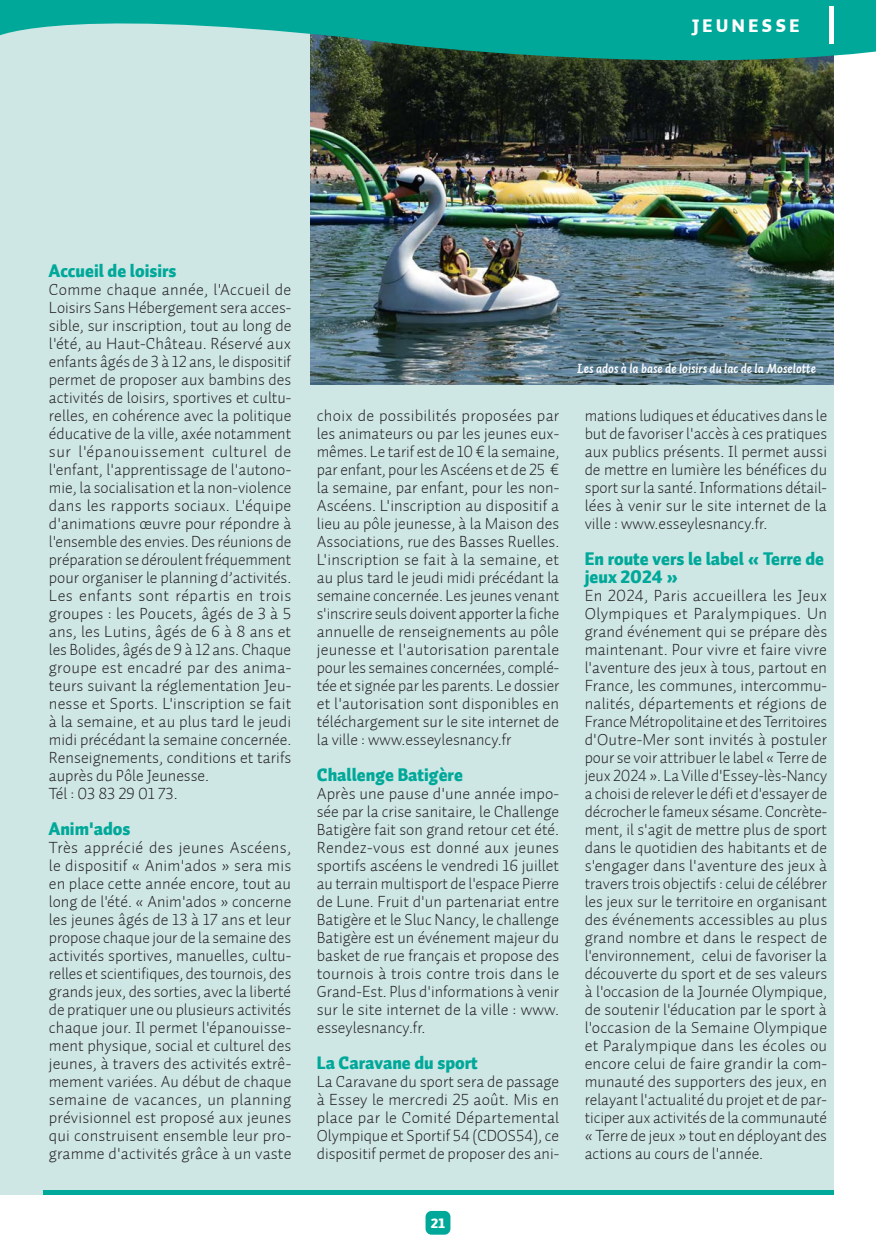
<style>
.page{position:relative;width:876px;height:1246px;background:#fff}
.page>*{position:absolute;margin:0;border:0;box-sizing:border-box;transform-origin:0 0}
.t1{font:18px/18px "Auto 2 Black LF";color:#00a899}
.t2{font:18px "Auto 2 Black LF";letter-spacing:.2em;color:#fff}
.t3{font:16.5px/18px "Auto 2 Light LF";color:#231f20;text-align:justify}
.t4{font:13.5px "Auto 2 Bold Italic LF";color:#fff;scale:.9 1}
.t5{font:13.5px "Auto 2 Black LF";color:#fff}
</style>
<div class="page">
<div style="left:0;top:6px;width:833px;height:1189px;background:#cee7e5"></div>
<img style="left:310px;top:75px;width:523px;height:310px">
<div style="left:425px;top:1211px;width:25px;height:24px;background:#00a899;border-radius:6px"></div>
<svg style="left:0;top:0;width:876px;height:75px;fill:#00a899"></svg>
<div style="left:43px;top:1190px;width:790px;height:5px;background:#00a899"></div>
<hr style="left:829px;top:6px;width:4px;height:37px;background:#fff">
<p class="t2" style="left:692px;top:14px;width:109px">JEUNESSE</p>
<p class="t1" style="left:49px;top:262px;width:129px">Accueil de loisirs</p>
<p class="t3" style="left:49px;top:280px;width:244px;text-align:left">Comme chaque année, l'Accueil de Loisirs Sans Hébergement sera acces&shy;sible, sur inscription, tout au long de l'été, au Haut-Château. Réservé aux enfants âgés de 3 à 12 ans, le dispositif permet de proposer aux bambins des activités de loisirs, sportives et cultu&shy;relles, en cohérence avec la politique éducative de la ville, axée notamment sur l'épanouissement culturel de l'enfant, l'apprentissage de l'autono&shy;mie, la socialisation et la non-violence dans les rapports sociaux. L'équipe d'animations œuvre pour répondre à l'ensemble des envies. Des réunions de préparation se déroulent fréquemment pour organiser le planning d’activités.<br>Les enfants sont répartis en trois groupes : les Poucets, âgés de 3 à 5 ans, les Lutins, âgés de 6 à 8 ans et les Bolides, âgés de 9 à 12 ans. Chaque groupe est encadré par des anima&shy;teurs suivant la réglementation Jeu&shy;nesse et Sports. L'inscription se fait à la semaine, et au plus tard le jeudi midi précédant la semaine concernée.<br>Renseignements, conditions et tarifs auprès du Pôle Jeunesse.<br>Tél : 03 83 29 01 73.</p>
<p class="t1" style="left:49px;top:820px;width:83px">Anim'ados</p>
<p class="t3" style="left:49px;top:838px;width:244px">Très apprécié des jeunes Ascéens, le dispositif « Anim'ados » sera mis en place cette année encore, tout au long de l'été. « Anim'ados » concerne les jeunes âgés de 13 à 17 ans et leur propose chaque jour de la semaine des activités sportives, manuelles, cultu&shy;relles et scientifiques, des tournois, des grands jeux, des sorties, avec la liberté de pratiquer une ou plusieurs activités chaque jour. Il permet l'épanouisse&shy;ment physique, social et culturel des jeunes, à travers des activités extrê&shy;mement variées. Au début de chaque semaine de vacances, un planning prévisionnel est proposé aux jeunes qui construisent ensemble leur pro&shy;gramme d'activités grâce à un vaste</p>
<p class="t3" style="left:317px;top:406px;width:244px">choix de possibilités proposées par les animateurs ou par les jeunes eux&shy;mêmes. Le tarif est de 10 € la semaine, par enfant, pour les Ascéens et de 25 € la semaine, par enfant, pour les non-Ascéens. L'inscription au dispositif a lieu au pôle jeunesse, à la Maison des Associations, rue des Basses Ruelles.<br>L'inscription se fait à la semaine, et au plus tard le jeudi midi précédant la semaine concernée. Les jeunes venant s'inscrire seuls doivent apporter la fiche annuelle de renseignements au pôle jeunesse et l'autorisation parentale pour les semaines concernées, complé&shy;tée et signée par les parents. Le dossier et l'autorisation sont disponibles en téléchargement sur le site internet de la ville : www.esseylesnancy.fr</p>
<p class="t1" style="left:317px;top:766px;width:148px">Challenge Batigère</p>
<p class="t3" style="left:317px;top:784px;width:244px">Après une pause d'une année impo&shy;sée par la crise sanitaire, le Challenge Batigère fait son grand retour cet été.<br>Rendez-vous est donné aux jeunes sportifs ascéens le vendredi 16 juillet au terrain multisport de l'espace Pierre de Lune. Fruit d'un partenariat entre Batigère et le Sluc Nancy, le challenge Batigère est un événement majeur du basket de rue français et propose des tournois à trois contre trois dans le Grand-Est. Plus d'informations à venir sur le site internet de la ville : www. esseylesnancy.fr.</p>
<p class="t1" style="left:317px;top:1054px;width:163px">La Caravane du sport</p>
<p class="t3" style="left:317px;top:1072px;width:244px">La Caravane du sport sera de passage à Essey le mercredi 25 août. Mis en place par le Comité Départemental Olympique et Sportif 54 (CDOS54), ce dispositif permet de proposer des ani-</p>
<p class="t4" style="left:577px;top:359px;width:267px">Les ados à la base de loisirs du lac de la Moselotte</p>
<p class="t3" style="left:585px;top:406px;width:244px">mations ludiques et éducatives dans le but de favoriser l'accès à ces pratiques aux publics présents. Il permet aussi de mettre en lumière les bénéfices du sport sur la santé. Informations détail&shy;lées à venir sur le site internet de la ville : www.esseylesnancy.fr.</p>
<p class="t1" style="left:585px;top:550px;width:241px">En route vers le label « Terre de jeux 2024 »</p>
<p class="t3" style="left:585px;top:586px;width:244px">En 2024, Paris accueillera les Jeux Olympiques et Paralympiques. Un grand événement qui se prépare dès maintenant. Pour vivre et faire vivre l'aventure des jeux à tous, partout en France, les communes, intercommu&shy;nalités, départements et régions de France Métropolitaine et des Territoires d'Outre-Mer sont invités à postuler pour se voir attribuer le label « Terre de jeux 2024 ». La Ville d'Essey-lès-Nancy a choisi de relever le défi et d'essayer de décrocher le fameux sésame. Concrète&shy;ment, il s'agit de mettre plus de sport dans le quotidien des habitants et de s'engager dans l'aventure des jeux à travers trois objectifs : celui de célébrer les jeux sur le territoire en organisant des événements accessibles au plus grand nombre et dans le respect de l'environnement, celui de favoriser la découverte du sport et de ses valeurs à l'occasion de la Journée Olympique, de soutenir l'éducation par le sport à l'occasion de la Semaine Olympique et Paralympique dans les écoles ou encore celui de faire grandir la com&shy;munauté des supporters des jeux, en relayant l'actualité du projet et de par&shy;ticiper aux activités de la communauté « Terre de jeux » tout en déployant des actions au cours de l'année.</p>
<p class="t5" style="left:431px;top:1214px;width:16px">21</p>
</div>
